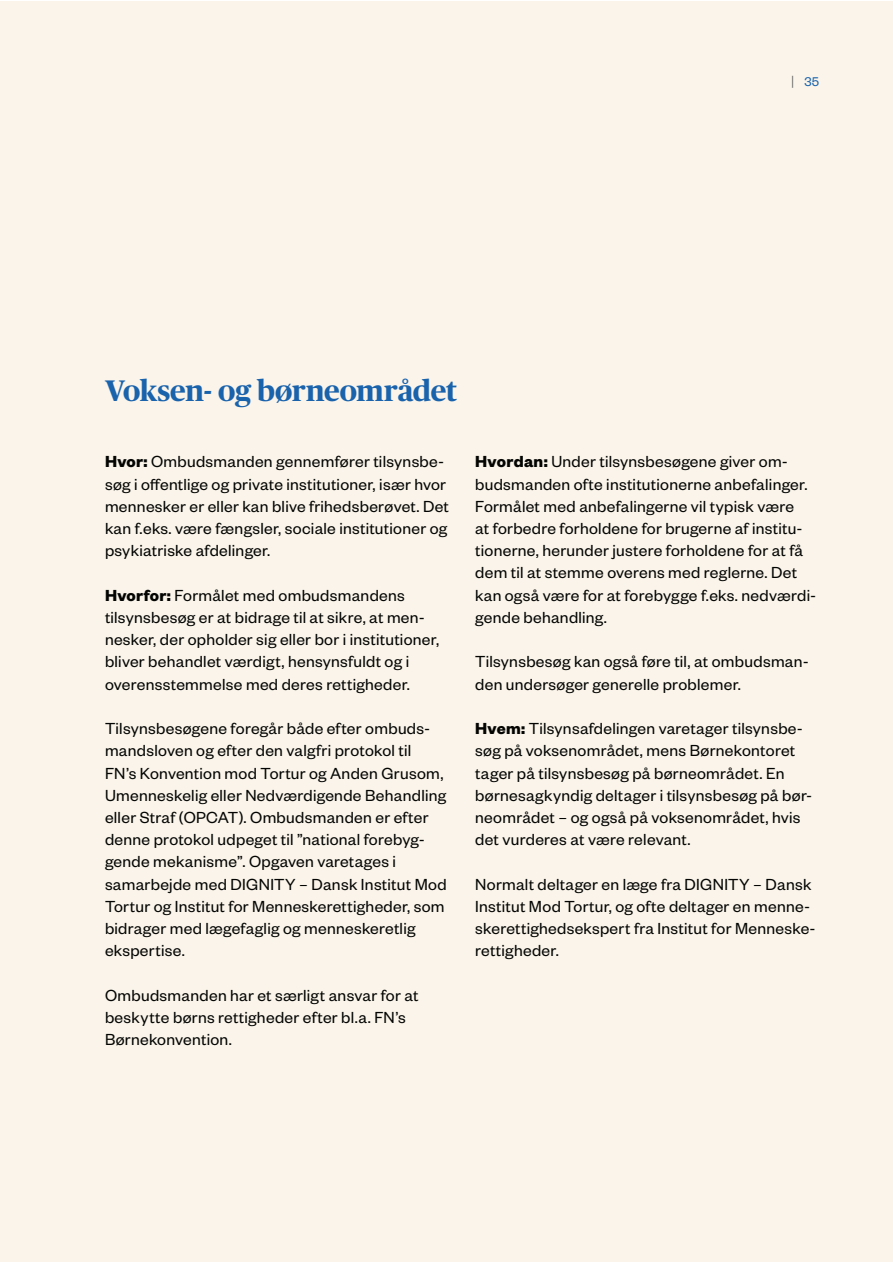
<style>
.page{position:relative;width:893px;height:1263px;background:#fff}
.page>*{position:absolute;margin:0;border:0;box-sizing:border-box;transform-origin:0 0}
.t1{font:29.7px "Publico Headline Bold 3";letter-spacing:-.01em;color:#1962ac}
.t2{font:17.55px/22.2px "Founders Grotesk Regular 3";letter-spacing:.02em;color:#040503}
.t3{font:13.95px "Founders Grotesk Regular 3";color:#1962ac}
.s1{font-family:"Publico Headline Bold 3";color:#484848}
.s2{font-family:"Founders Grotesk Bold 2"}
</style>
<div class="page">
<div style="left:0;top:1px;width:893px;height:1260px;background:#faf4ea"></div>
<p class="t3" style="left:791px;top:77px;width:29px"><span class="s1">|</span> 35</p>
<h1 class="t1" style="left:105px;top:378px;width:353px">Voksen- og børneområdet</h1>
<p class="t2" style="left:105px;top:452px;width:345px"><span class="s2">Hvor:</span> Ombudsmanden gennemfører tilsynsbe&shy;søg i offentlige og private institutioner, især hvor mennesker er eller kan blive frihedsberøvet. Det kan f.eks. være fængsler, sociale institutioner og psykiatriske afdelinger.</p>
<p class="t2" style="left:105px;top:585px;width:336px"><span class="s2">Hvorfor:</span> Formålet med ombudsmandens tilsynsbesøg er at bidrage til at sikre, at men&shy;nesker, der opholder sig eller bor i institutioner, bliver behandlet værdigt, hensynsfuldt og i overensstemmelse med deres rettigheder.</p>
<p class="t2" style="left:105px;top:719px;width:343px">Tilsynsbesøgene foregår både efter ombuds&shy;mandsloven og efter den valgfri protokol til FN’s Konvention mod Tortur og Anden Grusom, Umenneskelig eller Nedværdigende Behandling eller Straf (OPCAT). Ombudsmanden er efter denne protokol udpeget til ”national forebyg&shy;gende mekanisme”. Opgaven varetages i samarbejde med DIGNITY – Dansk Institut Mod Tortur og Institut for Menneskerettigheder, som bidrager med lægefaglig og menneskeretlig ekspertise.</p>
<p class="t2" style="left:105px;top:985px;width:315px">Ombudsmanden har et særligt ansvar for at beskytte børns rettigheder efter bl.a. FN’s<br>Børnekonvention.</p>
<p class="t2" style="left:475px;top:452px;width:343px"><span class="s2">Hvordan:</span> Under tilsynsbesøgene giver om&shy;budsmanden ofte institutionerne anbefalinger.<br>Formålet med anbefalingerne vil typisk være<br>at forbedre forholdene for brugerne af institu&shy;tionerne, herunder justere forholdene for at få dem til at stemme overens med reglerne. Det kan også være for at forebygge f.eks. nedværdi&shy;gende behandling.</p>
<p class="t2" style="left:475px;top:652px;width:335px">Tilsynsbesøg kan også føre til, at ombudsman&shy;den undersøger generelle problemer.</p>
<p class="t2" style="left:475px;top:719px;width:338px"><span class="s2">Hvem:</span> Tilsynsafdelingen varetager tilsynsbe&shy;søg på voksenområdet, mens Børnekontoret tager på tilsynsbesøg på børneområdet. En børnesagkyndig deltager i tilsynsbesøg på bør&shy;neområdet – og også på voksenområdet, hvis det vurderes at være relevant.</p>
<p class="t2" style="left:475px;top:874px;width:342px">Normalt deltager en læge fra DIGNITY – Dansk Institut Mod Tortur, og ofte deltager en menne&shy;skerettighedsekspert fra Institut for Menneske&shy;rettigheder.</p>
</div>
